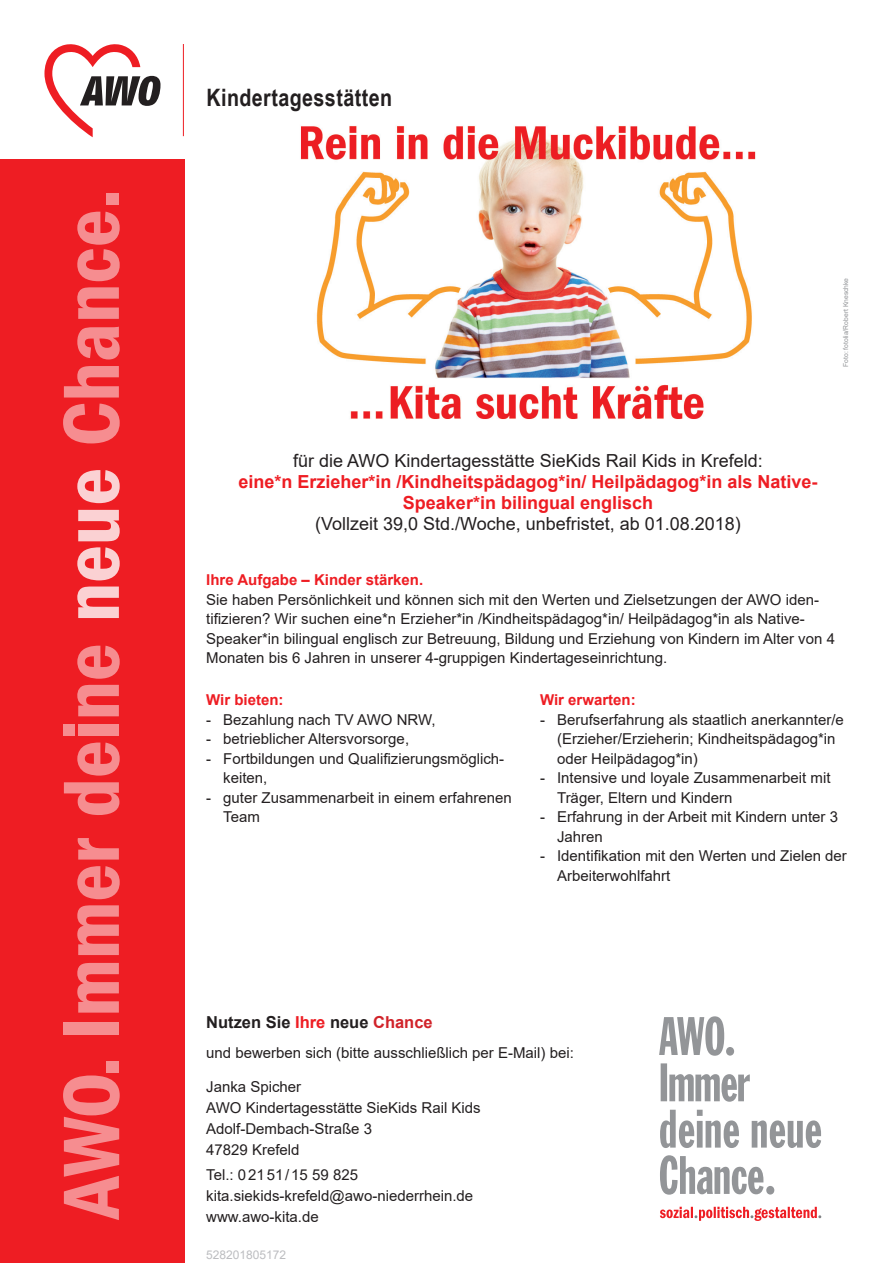
<style>
.page{position:relative;width:893px;height:1263px;background:#fff}
.page>*{position:absolute;margin:0;border:0;box-sizing:border-box;transform-origin:0 0}
.t1{font:700 24px "Arial Narrow";letter-spacing:.02em;color:#231f20}
.Block_1_größer{font:18px "Arial";color:#231f20}
.Block_1_größer-2{font:700 18px/21px "Arial";color:#ee1d23;text-align:center}
.Kontakt{font:700 16.5px "Arial";color:#231f20}
.Fließtext{font:15px/19.5px "Arial";color:#231f20}
.Kontakt-2{font:15px "Arial";color:#231f20}
.Überschrift{font:700 15px "Arial";color:#ee1d23}
.Block_1{font:12px "Arial";color:#bcbdc0}
.t2{font:6.75px "Arial";color:#939598}
.s1{color:#ee1d23}
.s2{color:#d1232a}
</style>
<div class="page">
<div style="left:0;top:159px;width:184px;height:1104px;background:#ee1d23"></div>
<svg style="left:44px;top:44px;width:116px;height:93px"></svg>
<hr style="left:183px;top:44px;width:1px;height:92px;background:#ee1d23">
<svg style="left:63px;top:1075px;width:57px;height:145px"></svg>
<div style="left:107px;top:1061px;width:12px;height:11px;background:#f68d90"></div>
<div style="left:64px;top:1022px;width:55px;height:12px;background:#f68d90"></div>
<svg style="left:77px;top:963px;width:42px;height:50px"></svg>
<svg style="left:77px;top:905px;width:42px;height:50px"></svg>
<svg style="left:77px;top:866px;width:43px;height:33px"></svg>
<svg style="left:78px;top:838px;width:41px;height:21px"></svg>
<svg style="left:64px;top:782px;width:55px;height:33px"></svg>
<svg style="left:77px;top:742px;width:43px;height:34px"></svg>
<div style="left:78px;top:725px;width:41px;height:11px;background:#f68d90"></div>
<div style="left:64px;top:724px;width:11px;height:12px;background:#f68d90"></div>
<svg style="left:77px;top:685px;width:42px;height:31px"></svg>
<svg style="left:77px;top:646px;width:43px;height:33px"></svg>
<svg style="left:77px;top:586px;width:42px;height:32px"></svg>
<svg style="left:77px;top:547px;width:43px;height:33px"></svg>
<svg style="left:78px;top:510px;width:42px;height:31px"></svg>
<svg style="left:77px;top:470px;width:43px;height:33px"></svg>
<svg style="left:63px;top:403px;width:57px;height:40px"></svg>
<svg style="left:64px;top:366px;width:55px;height:31px"></svg>
<svg style="left:77px;top:327px;width:43px;height:32px"></svg>
<svg style="left:77px;top:287px;width:42px;height:32px"></svg>
<svg style="left:77px;top:212px;width:43px;height:69px"></svg>
<div style="left:107px;top:193px;width:12px;height:11px;background:#f68d90"></div>
<svg style="left:660px;top:1207px;width:161px;height:14px"></svg>
<svg style="left:660px;top:1155px;width:114px;height:40px"></svg>
<svg style="left:660px;top:1110px;width:161px;height:38px"></svg>
<svg style="left:661px;top:1063px;width:89px;height:39px"></svg>
<svg style="left:659px;top:1016px;width:75px;height:40px"></svg>
<img style="left:300px;top:126px;width:456px;height:293px">
<h1 class="t1" style="left:206px;top:79px;width:187px">Kindertagesstätten</h1>
<p class="t2" style="left:841px;top:367px;width:90px;rotate:-90deg">Foto: fotolia/Robert Kneschke</p>
<p class="Block_1_größer" style="left:293px;top:448px;width:471px">für die AWO Kindertagesstätte SieKids Rail Kids in Krefeld:</p>
<p class="Block_1_größer-2" style="left:238px;top:471px;width:581px">eine*n Erzieher*in /Kindheitspädagog*in/ Heilpädagog*in als Native-<br>Speaker*in bilingual englisch</p>
<p class="Block_1_größer" style="left:315px;top:511px;width:427px">(Vollzeit 39,0 Std./Woche, unbefristet, ab 01.08.2018)</p>
<p class="Überschrift" style="left:206px;top:569px;width:219px">Ihre Aufgabe – Kinder stärken.</p>
<p class="Fließtext" style="left:206px;top:589px;width:630px">Sie haben Persönlichkeit und können sich mit den Werten und Zielsetzungen der AWO iden&shy;tifizieren? Wir suchen eine*n Erzieher*in /Kindheitspädagog*in/ Heilpädagog*in als Native-Speaker*in bilingual englisch zur Betreuung, Bildung und Erziehung von Kindern im Alter von 4<br>Monaten bis 6 Jahren in unserer 4-gruppigen Kindertageseinrichtung.</p>
<p class="Überschrift" style="left:206px;top:689px;width:79px">Wir bieten:</p>
<p class="Fließtext" style="left:206px;top:709px;width:231px">- Bezahlung nach TV AWO NRW,</p>
<p class="Fließtext" style="left:206px;top:729px;width:204px">- betrieblicher Altersvorsorge,</p>
<p class="Fließtext" style="left:223px;top:748px;width:282px;text-indent:-17px">- Fortbildungen und Qualifizierungsmöglich&shy;keiten,</p>
<p class="Fließtext" style="left:223px;top:787px;width:290px;text-indent:-17px">- guter Zusammenarbeit in einem erfahrenen<br>Team</p>
<p class="Überschrift" style="left:540px;top:689px;width:97px">Wir erwarten:</p>
<p class="Fließtext" style="left:557px;top:709px;width:288px;text-indent:-17px">- Berufserfahrung als staatlich anerkannter/e (Erzieher/Erzieherin; Kindheitspädagog*in oder Heilpädagog*in)</p>
<p class="Fließtext" style="left:557px;top:768px;width:275px;text-indent:-17px">- Intensive und loyale Zusammenarbeit mit<br>Träger, Eltern und Kindern</p>
<p class="Fließtext" style="left:557px;top:807px;width:282px;text-indent:-17px">- Erfahrung in der Arbeit mit Kindern unter 3<br>Jahren</p>
<p class="Fließtext" style="left:557px;top:846px;width:291px;text-indent:-17px">- Identifikation mit den Werten und Zielen der<br>Arbeiterwohlfahrt</p>
<p class="Kontakt" style="left:206px;top:1011px;width:228px">Nutzen Sie <span class="s1">Ihre</span> neue <span class="s2">Chance</span></p>
<p class="Kontakt-2" style="left:206px;top:1042px;width:369px">und bewerben sich (bitte ausschließlich per E-Mail) bei:</p>
<p class="Kontakt-2" style="left:206px;top:1076px;width:97px">Janka Spicher</p>
<p class="Kontakt-2" style="left:206px;top:1097px;width:276px">AWO Kindertagesstätte SieKids Rail Kids</p>
<p class="Kontakt-2" style="left:206px;top:1118px;width:167px">Adolf-Dembach-Straße 3</p>
<p class="Kontakt-2" style="left:206px;top:1139px;width:95px">47829 Krefeld</p>
<p class="Kontakt-2" style="left:206px;top:1164px;width:153px">Tel.: 02151/15 59 825</p>
<p class="Kontakt-2" style="left:206px;top:1185px;width:268px">kita.siekids-krefeld@awo-niederrhein.de</p>
<p class="Kontakt-2" style="left:206px;top:1206px;width:114px">www.awo-kita.de</p>
<p class="Block_1" style="left:206px;top:1246px;width:82px">528201805172</p>
</div>
